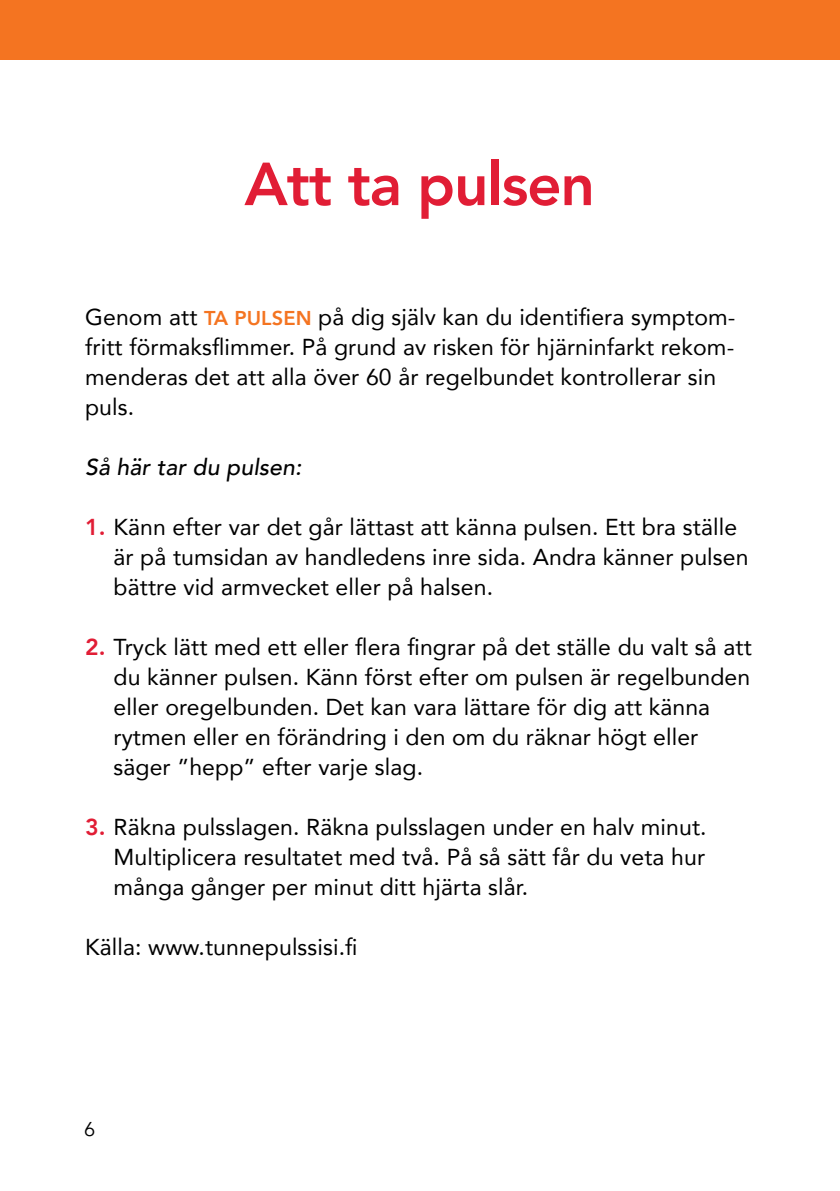
<style>
.page{position:relative;width:840px;height:1191px;background:#fff}
.page>*{position:absolute;margin:0;border:0;box-sizing:border-box;transform-origin:0 0}
.t1{font:800 60px "Avenir";letter-spacing:-.02em;color:#e11d35}
.t2{font:23px/30px "Avenir";letter-spacing:.005em;color:#000}
.t3{font:italic 500 23px "Avenir";letter-spacing:.005em;color:#000}
.t4{font:20px "Avenir";color:#000}
.s1{font-weight:800;font-size:20px;color:#f47421}
.s2{font-weight:800;color:#e11d35}
</style>
<div class="page">
<div style="left:0;top:0;width:839px;height:60px;background:#f47421"></div>
<h1 class="t1" style="left:244px;top:137px;width:352px">Att ta pulsen</h1>
<p class="t2" style="left:85px;top:301px;width:651px">Genom att <span class="s1">TA PULSEN</span> på dig själv kan du identifiera symptom&shy;fritt förmaksflimmer. På grund av risken för hjärninfarkt rekom&shy;menderas det att alla över 60 år regelbundet kontrollerar sin puls.</p>
<p class="t3" style="left:85px;top:453px;width:218px">Så här tar du pulsen:</p>
<p class="t2" style="left:113px;top:511px;width:636px;text-indent:-28px"><span class="s2">1.</span> Känn efter var det går lättast att känna pulsen. Ett bra ställe är på tumsidan av handledens inre sida. Andra känner pulsen bättre vid armvecket eller på halsen.</p>
<p class="t2" style="left:113px;top:631px;width:639px;text-indent:-28px"><span class="s2">2.</span> Tryck lätt med ett eller flera fingrar på det ställe du valt så att du känner pulsen. Känn först efter om pulsen är regelbunden eller oregelbunden. Det kan vara lättare för dig att känna rytmen eller en förändring i den om du räknar högt eller säger ”hepp” efter varje slag.</p>
<p class="t2" style="left:113px;top:811px;width:594px;text-align:justify;text-indent:-28px"><span class="s2">3.</span> Räkna pulsslagen. Räkna pulsslagen under en halv minut.<br>Multiplicera resultatet med två. På så sätt får du veta hur många gånger per minut ditt hjärta slår.</p>
<p class="t2" style="left:85px;top:931px;width:274px">Källa: www.tunnepulssisi.fi</p>
<p class="t4" style="left:84px;top:1117px;width:13px">6</p>
</div>
